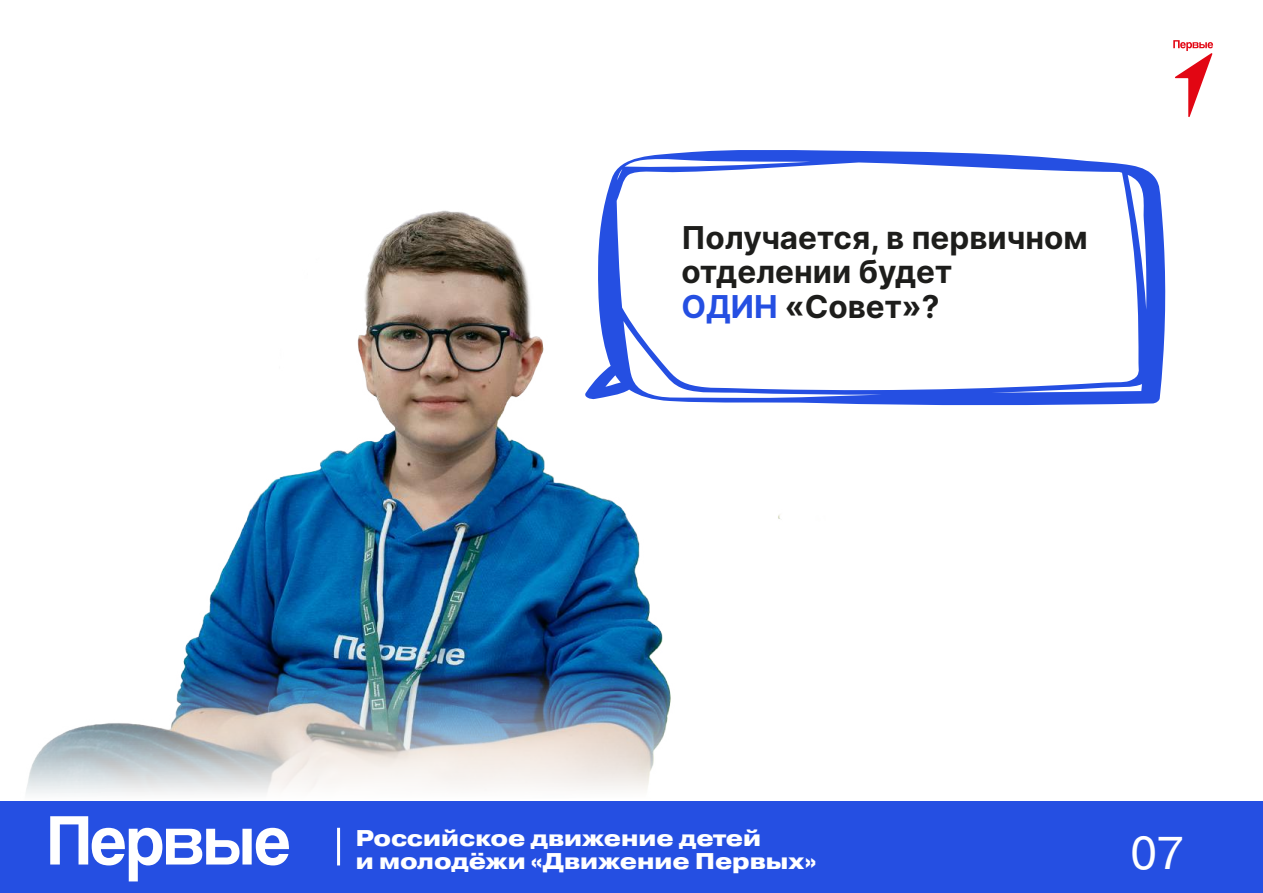
<style>
.page{position:relative;width:1263px;height:893px;background:#fff}
.page>*{position:absolute;margin:0;border:0;box-sizing:border-box;transform-origin:0 0}
.t1{font:45.9px "Pragmatica";color:#fff}
.t2{font:700 31.5px/34.3px "Inter";color:#1d1d1b}
.t3{font:800 22.8px/22.8px "Pragmatica Extended";color:#fff}
.s1{color:#254fe2}
</style>
<div class="page">
<img style="left:183px;top:210px;width:597px;height:460px">
<img style="left:26px;top:670px;width:645px;height:124px">
<svg style="left:1173px;top:40px;width:40px;height:77px"></svg>
<div style="left:0;top:801px;width:1263px;height:92px;background:#254fe2"></div>
<svg style="left:50px;top:816px;width:239px;height:65px"></svg>
<hr style="left:337px;top:828px;width:3px;height:37px;background:#fff">
<svg style="left:583px;top:150px;width:583px;height:256px"></svg>
<h2 class="t2" style="left:681px;top:219px;width:408px">Получается, в первичном отделении будет<br><span class="s1">ОДИН</span> «Совет»?</h2>
<p class="t3" style="left:356px;top:827px;width:462px">Российское движение детей<br>и молодёжи «Движение Первых»</p>
<h1 class="t1" style="left:1130px;top:825px;width:55px">07</h1>
</div>
